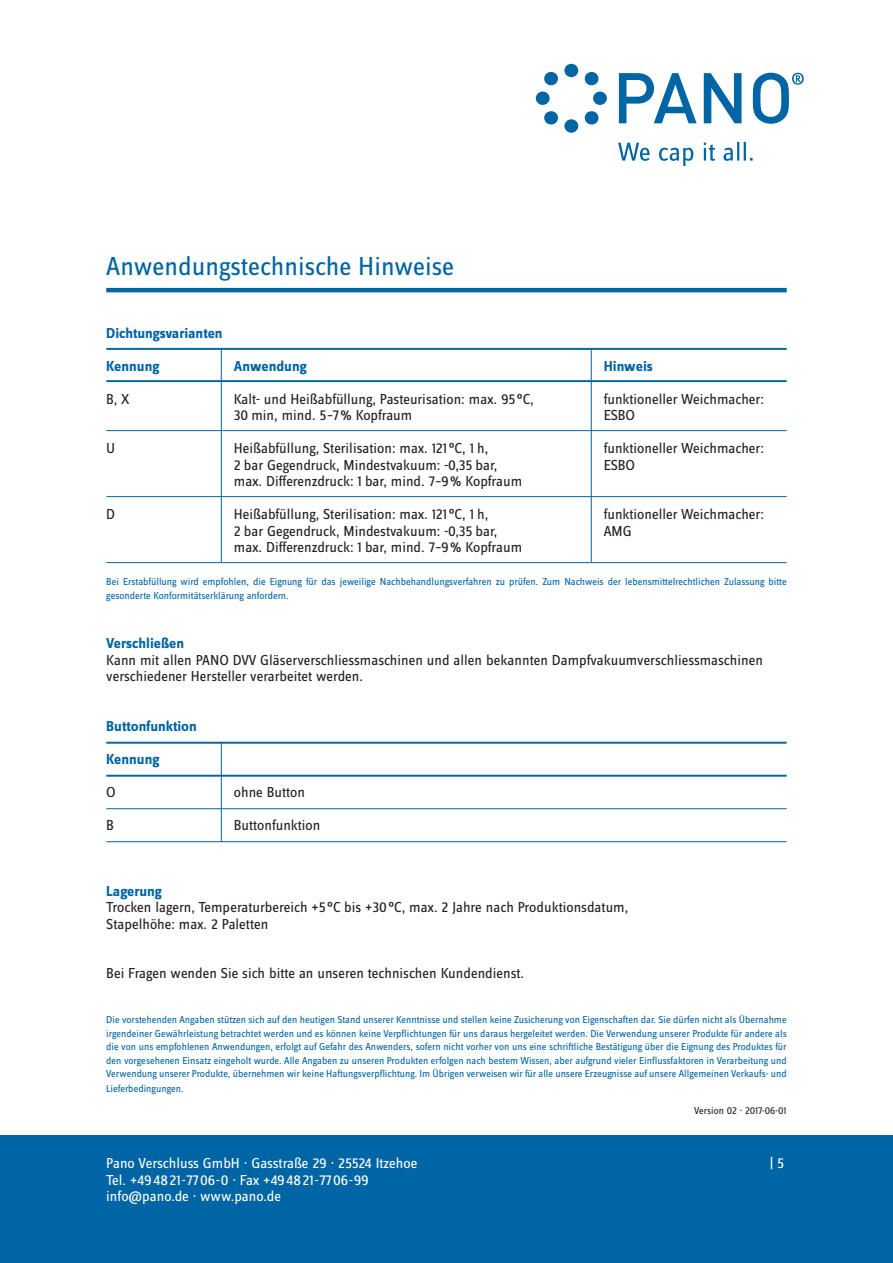
<style>
.page{position:relative;width:893px;height:1263px;background:#fff}
.page>*{position:absolute;margin:0;border:0;box-sizing:border-box;transform-origin:0 0}
.t1{font:27px "Zine Sans Dis";color:#0065a4}
.t2{font:15px/16.5px "Zine Sans Dis";color:#231f20}
.t3{font:15px/16.5px "Zine Sans Dis";color:#fff}
.t4{font:700 15px "Zine Sans Dis";color:#0065a4}
.t5{font:10.5px/13.5px "Zine Sans Dis";color:#0065a4}
.t6{font:10.5px "Zine Sans Dis";letter-spacing:-.005em;color:#231f20}
</style>
<div class="page">
<div style="left:564px;top:64px;width:14px;height:13px;background:#0065a4;border-radius:50%"></div>
<div style="left:564px;top:119px;width:14px;height:14px;background:#0065a4;border-radius:50%"></div>
<div style="left:536px;top:92px;width:14px;height:13px;background:#0065a4;border-radius:50%"></div>
<div style="left:593px;top:92px;width:14px;height:13px;background:#0065a4;border-radius:50%"></div>
<svg style="left:544px;top:72px;width:14px;height:14px"></svg>
<svg style="left:584px;top:111px;width:15px;height:14px"></svg>
<svg style="left:544px;top:111px;width:14px;height:14px"></svg>
<svg style="left:584px;top:72px;width:15px;height:14px"></svg>
<svg style="left:618px;top:142px;width:135px;height:24px"></svg>
<svg style="left:619px;top:73px;width:185px;height:51px"></svg>
<div style="left:0;top:1135px;width:893px;height:128px;background:#0065a4"></div>
<hr style="left:221px;top:742px;width:1px;height:100px;background:#0065a4">
<hr style="left:106px;top:742px;width:681px;height:2px;background:#0065a4">
<hr style="left:106px;top:775px;width:681px;height:2px;background:#0065a4">
<hr style="left:106px;top:808px;width:681px;height:1px;background:#0065a4">
<hr style="left:106px;top:841px;width:681px;height:1px;background:#0065a4">
<hr style="left:106px;top:288px;width:681px;height:4px;background:#0065a4">
<hr style="left:221px;top:348px;width:1px;height:214px;background:#0065a4">
<hr style="left:591px;top:348px;width:1px;height:214px;background:#0065a4">
<hr style="left:106px;top:348px;width:681px;height:2px;background:#0065a4">
<hr style="left:106px;top:380px;width:681px;height:2px;background:#0065a4">
<hr style="left:106px;top:430px;width:681px;height:1px;background:#0065a4">
<hr style="left:106px;top:496px;width:681px;height:1px;background:#0065a4">
<hr style="left:106px;top:562px;width:681px;height:1px;background:#0065a4">
<h1 class="t1" style="left:106px;top:253px;width:349px">Anwendungstechnische Hinweise</h1>
<h2 class="t4" style="left:106px;top:325px;width:118px">Dichtungsvarianten</h2>
<h2 class="t4" style="left:106px;top:358px;width:55px">Kennung</h2>
<h2 class="t4" style="left:234px;top:358px;width:74px">Anwendung</h2>
<h2 class="t4" style="left:604px;top:358px;width:50px">Hinweis</h2>
<h2 class="t2" style="left:106px;top:391px;width:25px">B, X</h2>
<h2 class="t2" style="left:234px;top:391px;width:301px">Kalt- und Heißabfüllung, Pasteurisation: max. 95°C,</h2>
<h2 class="t2" style="left:604px;top:391px;width:162px">funktioneller Weichmacher:</h2>
<h2 class="t2" style="left:234px;top:408px;width:180px">30 min, mind. 5–7% Kopfraum</h2>
<h2 class="t2" style="left:604px;top:408px;width:33px">ESBO</h2>
<h2 class="t2" style="left:106px;top:441px;width:10px">U</h2>
<h2 class="t2" style="left:234px;top:441px;width:256px">Heißabfüllung, Sterilisation: max. 121°C, 1 h,</h2>
<h2 class="t2" style="left:604px;top:441px;width:162px">funktioneller Weichmacher:</h2>
<h2 class="t2" style="left:234px;top:457px;width:265px">2 bar Gegendruck, Mindestvakuum: -0,35 bar,</h2>
<h2 class="t2" style="left:604px;top:457px;width:33px">ESBO</h2>
<h2 class="t2" style="left:234px;top:474px;width:290px">max. Differenzdruck: 1 bar, mind. 7–9% Kopfraum</h2>
<h2 class="t2" style="left:106px;top:507px;width:10px">D</h2>
<h2 class="t2" style="left:234px;top:507px;width:256px">Heißabfüllung, Sterilisation: max. 121°C, 1 h,</h2>
<h2 class="t2" style="left:604px;top:507px;width:162px">funktioneller Weichmacher:</h2>
<h2 class="t2" style="left:234px;top:523px;width:265px">2 bar Gegendruck, Mindestvakuum: -0,35 bar,</h2>
<h2 class="t2" style="left:604px;top:523px;width:29px">AMG</h2>
<h2 class="t2" style="left:234px;top:540px;width:290px">max. Differenzdruck: 1 bar, mind. 7–9% Kopfraum</h2>
<p class="t5" style="left:106px;top:575px;width:682px">Bei Erstabfüllung wird empfohlen, die Eignung für das jeweilige Nachbehandlungsverfahren zu prüfen. Zum Nachweis der lebensmittelrechtlichen Zulassung bitte gesonderte Konformitätserklärung anfordern.</p>
<h2 class="t4" style="left:106px;top:636px;width:79px">Verschließen</h2>
<h2 class="t2" style="left:106px;top:652px;width:658px">Kann mit allen PANO DVV Gläserverschliessmaschinen und allen bekannten Dampfvakuumverschliessmaschinen verschiedener Hersteller verarbeitet werden.</h2>
<h2 class="t4" style="left:106px;top:718px;width:92px">Buttonfunktion</h2>
<h2 class="t4" style="left:106px;top:751px;width:55px">Kennung</h2>
<h2 class="t2" style="left:106px;top:784px;width:11px">O</h2>
<h2 class="t2" style="left:234px;top:784px;width:73px">ohne Button</h2>
<h2 class="t2" style="left:106px;top:817px;width:9px">B</h2>
<h2 class="t2" style="left:234px;top:817px;width:88px">Buttonfunktion</h2>
<h2 class="t4" style="left:106px;top:883px;width:57px">Lagerung</h2>
<h2 class="t2" style="left:106px;top:900px;width:524px">Trocken lagern, Temperaturbereich +5°C bis +30°C, max. 2 Jahre nach Produktionsdatum,<br>Stapelhöhe: max. 2 Paletten</h2>
<h2 class="t2" style="left:106px;top:966px;width:419px">Bei Fragen wenden Sie sich bitte an unseren technischen Kundendienst.</h2>
<p class="t5" style="left:106px;top:1013px;width:682px;text-align:justify">Die vorstehenden Angaben stützen sich auf den heutigen Stand unserer Kenntnisse und stellen keine Zusicherung von Eigenschaften dar. Sie dürfen nicht als Übernahme irgendeiner Gewährleistung betrachtet werden und es können keine Verpflichtungen für uns daraus hergeleitet werden. Die Verwendung unserer Produkte für andere als die von uns empfohlenen Anwendungen, erfolgt auf Gefahr des Anwenders, sofern nicht vorher von uns eine schriftliche Bestätigung über die Eignung des Produktes für den vorgesehenen Einsatz eingeholt wurde. Alle Angaben zu unseren Produkten erfolgen nach bestem Wissen, aber aufgrund vieler Einflussfaktoren in Verarbeitung und Verwendung unserer Produkte, übernehmen wir keine Haftungsverpflichtung. Im Übrigen verweisen wir für alle unsere Erzeugnisse auf unsere Allgemeinen Verkaufs- und</p>
<p class="t5" style="left:106px;top:1082px;width:79px">Lieferbedingungen.</p>
<p class="t6" style="left:694px;top:1105px;width:94px">Version 02 · 2017-06-01</p>
<h2 class="t3" style="left:106px;top:1156px;width:313px">Pano Verschluss GmbH · Gasstraße 29 · 25524 Itzehoe<br>Tel. +494821-7706-0 · Fax +494821-7706-99 info@pano.de · www.pano.de</h2>
<h2 class="t3" style="left:770px;top:1156px;width:16px">| 5</h2>
</div>
